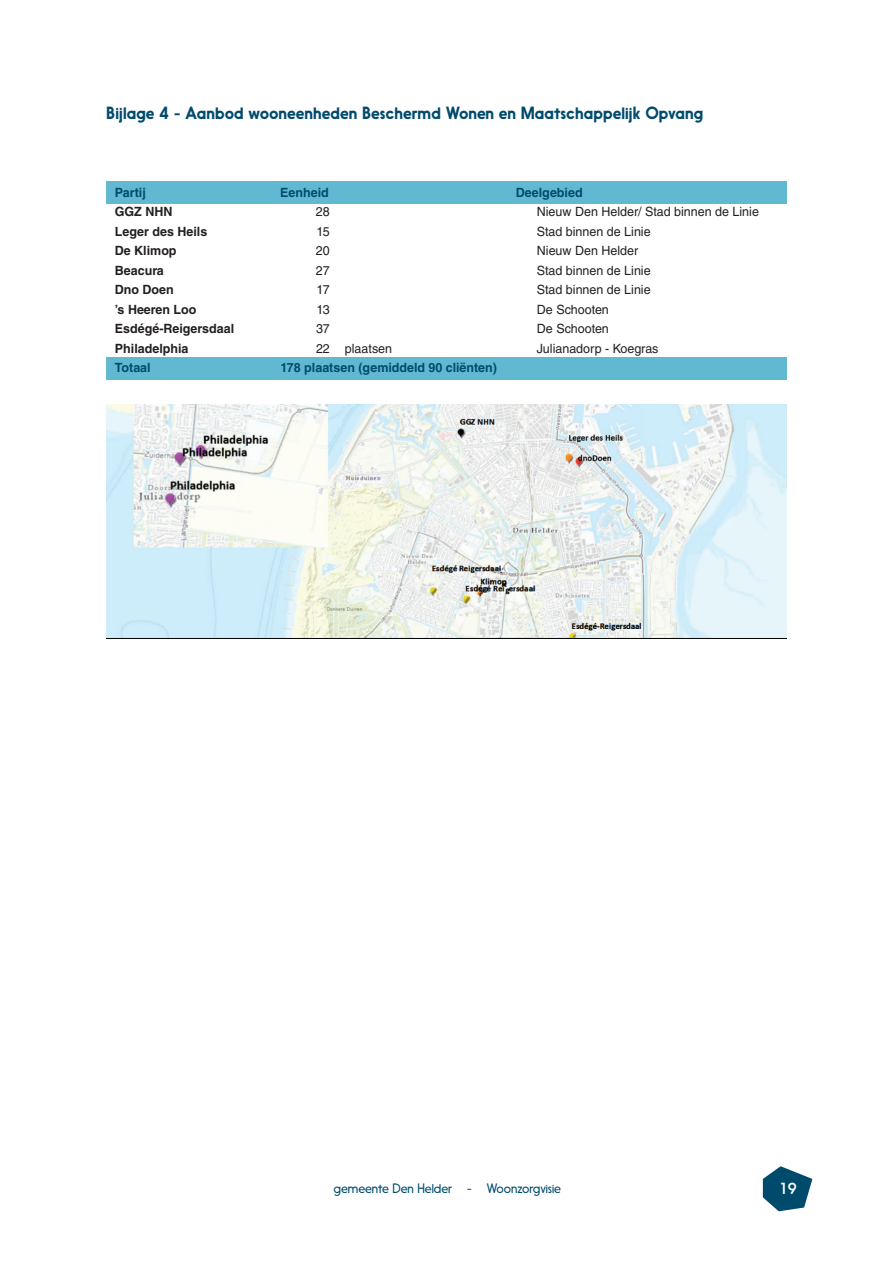
<style>
.page{position:relative;width:893px;height:1263px;background:#fff}
.page>*{position:absolute;margin:0;border:0;box-sizing:border-box;transform-origin:0 0}
.t1{font:500 16.5px "Nanami Pro";color:#004b6c}
.t2{font:15px "Nanami Pro";color:#fff}
.t3{font:12.75px "Helvetica LT Std";color:#231f20}
.t4{font:700 12.75px "Helvetica LT Std";color:#231f20}
.t5{font:700 12.75px "Helvetica LT Std";color:#004b6c}
.t6{font:300 12.75px "Nanami Pro";letter-spacing:-.005em;color:#004b6c}
</style>
<div class="page">
<svg style="left:763px;top:1166px;width:49px;height:45px"></svg>
<div style="left:106px;top:181px;width:681px;height:23px;background:#60b8d1"></div>
<div style="left:106px;top:357px;width:681px;height:22px;background:#60b8d1"></div>
<img style="left:106px;top:405px;width:681px;height:233px">
<p class="t1" style="left:106px;top:102px;width:598px">Bijlage 4 - Aanbod wooneenheden Beschermd Wonen en Maatschappelijk Opvang</p>
<p class="t5" style="left:115px;top:184px;width:33px">Partij</p>
<p class="t5" style="left:280px;top:184px;width:50px">Eenheid</p>
<p class="t5" style="left:516px;top:184px;width:68px">Deelgebied</p>
<p class="t4" style="left:115px;top:204px;width:59px">GGZ NHN</p>
<p class="t3" style="left:316px;top:204px;width:15px">28</p>
<p class="t3" style="left:537px;top:204px;width:224px">Nieuw Den Helder/ Stad binnen de Linie</p>
<p class="t4" style="left:115px;top:223px;width:94px">Leger des Heils</p>
<p class="t3" style="left:316px;top:224px;width:15px">15</p>
<p class="t3" style="left:537px;top:224px;width:115px">Stad binnen de Linie</p>
<p class="t4" style="left:115px;top:243px;width:63px">De Klimop</p>
<p class="t3" style="left:316px;top:243px;width:15px">20</p>
<p class="t3" style="left:537px;top:243px;width:103px">Nieuw Den Helder</p>
<p class="t4" style="left:115px;top:262px;width:51px">Beacura</p>
<p class="t3" style="left:316px;top:263px;width:15px">27</p>
<p class="t3" style="left:537px;top:263px;width:115px">Stad binnen de Linie</p>
<p class="t4" style="left:115px;top:282px;width:61px">Dno Doen</p>
<p class="t3" style="left:316px;top:282px;width:15px">17</p>
<p class="t3" style="left:537px;top:282px;width:115px">Stad binnen de Linie</p>
<p class="t4" style="left:115px;top:301px;width:83px">’s Heeren Loo</p>
<p class="t3" style="left:316px;top:302px;width:15px">13</p>
<p class="t3" style="left:537px;top:302px;width:73px">De Schooten</p>
<p class="t4" style="left:115px;top:321px;width:121px">Esdégé-Reigersdaal</p>
<p class="t3" style="left:316px;top:321px;width:15px">37</p>
<p class="t3" style="left:537px;top:321px;width:73px">De Schooten</p>
<p class="t4" style="left:115px;top:340px;width:75px">Philadelphia</p>
<p class="t3" style="left:316px;top:341px;width:78px">22 plaatsen</p>
<p class="t3" style="left:537px;top:341px;width:123px">Julianadorp - Koegras</p>
<p class="t5" style="left:115px;top:360px;width:37px">Totaal</p>
<p class="t5" style="left:280px;top:360px;width:218px">178 plaatsen (gemiddeld 90 cliënten)</p>
<p class="t6" style="left:334px;top:1181px;width:229px">gemeente Den Helder - Woonzorgvisie</p>
<p class="t2" style="left:779px;top:1180px;width:19px">19</p>
</div>
